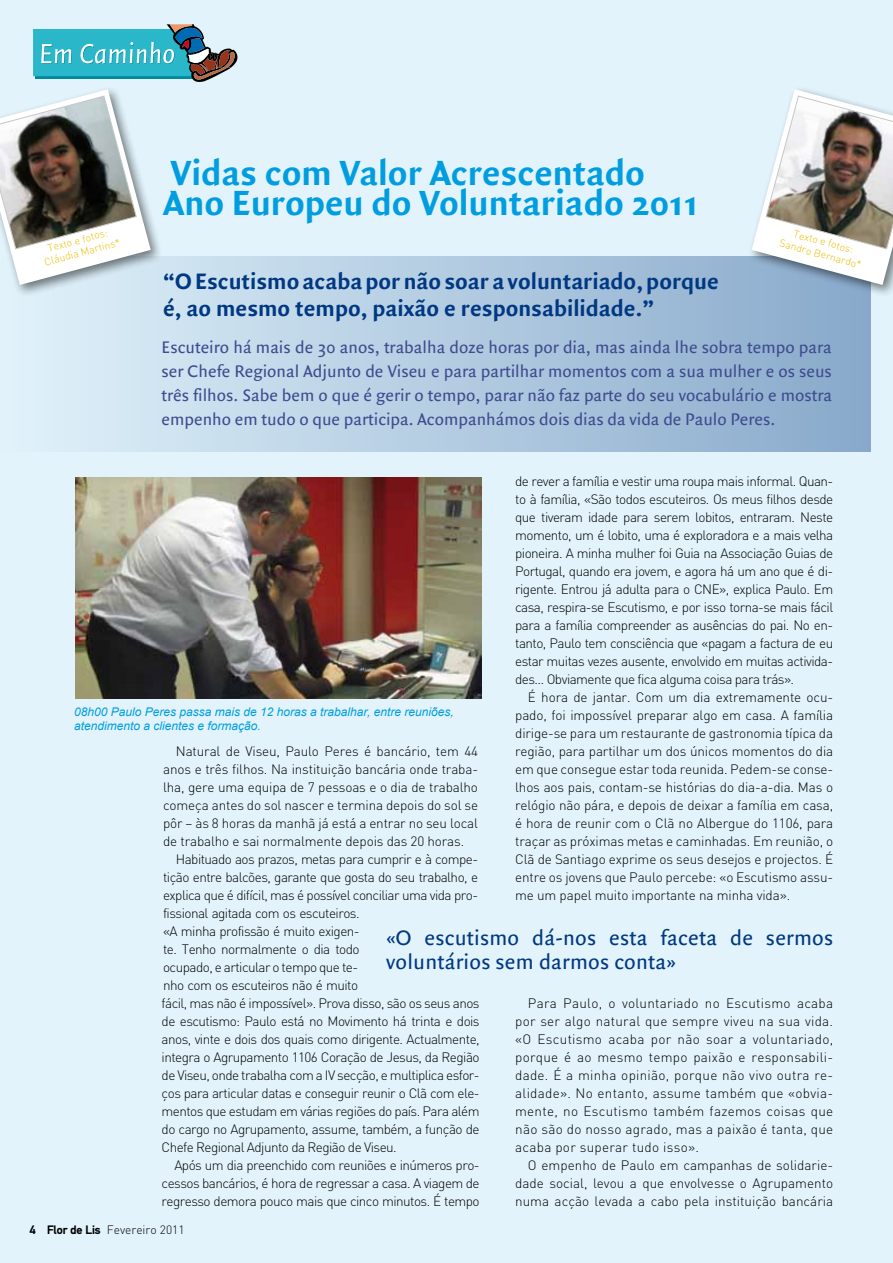
<style>
.page{position:relative;width:893px;height:1263px;background:#e2f3fb}
.page>*{position:absolute;margin:0;border:0;box-sizing:border-box;transform-origin:0 0}
.t1{font:700 37.5px/30px "Quadraat Sans";color:#009ee0}
.t2{font:700 24px/27px "Quadraat Sans";color:#003882}
.t3{font:22.5px/24px "Quadraat Sans";letter-spacing:.01em;color:#003882}
.t4{font:18px/24px "Quadraat Sans";color:#3f4c8f;text-align:justify}
.t5{font:300 13.5px/18px "DIN";letter-spacing:-.04em;color:#000;text-align:justify}
.t6{font:italic 12px/14.4px "Arial";color:#009ee0}
.t7{font:300 12px "DIN";color:#000}
.t8{font:300 10.5px/12.6px "DIN";color:#ebbd00;text-align:center}
.s1{font-weight:700}
</style>
<div class="page">
<div style="left:0;top:256px;width:870px;height:195px;background:linear-gradient(to right,#e1f2fa,#89a9cb)"></div>
<svg style="left:33px;top:24px;width:204px;height:58px"></svg>
<div style="left:0;top:84px;width:162px;height:213px;background:#000;opacity:.5"></div>
<svg style="left:0;top:89px;width:151px;height:196px"></svg>
<div style="left:746px;top:84px;width:147px;height:213px;background:#000;opacity:.5"></div>
<img style="left:752px;top:89px;width:141px;height:196px">
<img style="left:76px;top:477px;width:405px;height:222px">
<h1 class="t1" style="left:163px;top:159px;width:537px">Vidas com Valor Acrescentado<br>Ano Europeu do Voluntariado 2011</h1>
<p class="t8" style="left:40px;top:244px;width:79px;rotate:-15deg">Texto e fotos:<br>Cláudia Martins*</p>
<p class="t8" style="left:785px;top:224px;width:86px;rotate:15deg">Texto e fotos:<br>Sandro Bernardo*</p>
<h2 class="t2" style="left:163px;top:269px;width:557px">“O Escutismo acaba por não soar a voluntariado, porque é, ao mesmo tempo, paixão e responsabilidade.”</h2>
<p class="t4" style="left:162px;top:335px;width:672px">Escuteiro há mais de 30 anos, trabalha doze horas por dia, mas ainda lhe sobra tempo para ser Chefe Regional Adjunto de Viseu e para partilhar momentos com a sua mulher e os seus três filhos. Sabe bem o que é gerir o tempo, parar não faz parte do seu vocabulário e mostra empenho em tudo o que participa. Acompanhámos dois dias da vida de Paulo Peres.</p>
<p class="t5" style="left:515px;top:472px;width:320px">de rever a família e vestir uma roupa mais informal. Quan&shy;to à família, «São todos escuteiros. Os meus filhos desde que tiveram idade para serem lobitos, entraram. Neste momento, um é lobito, uma é exploradora e a mais velha pioneira. A minha mulher foi Guia na Associação Guias de Portugal, quando era jovem, e agora há um ano que é di&shy;rigente. Entrou já adulta para o CNE», explica Paulo. Em casa, respira-se Escutismo, e por isso torna-se mais fácil para a família compreender as ausências do pai. No en&shy;tanto, Paulo tem consciência que «pagam a factura de eu estar muitas vezes ausente, envolvido em muitas activida&shy;des… Obviamente que fica alguma coisa para trás».</p>
<p class="t5" style="left:515px;top:688px;width:320px;text-indent:13px">É hora de jantar. Com um dia extremamente ocu&shy;pado, foi impossível preparar algo em casa. A família dirige-se para um restaurante de gastronomia típica da região, para partilhar um dos únicos momentos do dia em que consegue estar toda reunida. Pedem-se conse&shy;lhos aos pais, contam-se histórias do dia-a-dia. Mas o relógio não pára, e depois de deixar a família em casa, é hora de reunir com o Clã no Albergue do 1106, para traçar as próximas metas e caminhadas. Em reunião, o Clã de Santiago exprime os seus desejos e projectos. É entre os jovens que Paulo percebe: «o Escutismo assu&shy;me um papel muito importante na minha vida».</p>
<p class="t6" style="left:74px;top:704px;width:381px">08h00 Paulo Peres passa mais de 12 horas a trabalhar, entre reuniões, atendimento a clientes e formação.</p>
<p class="t5" style="left:163px;top:742px;width:317px;text-indent:13px">Natural de Viseu, Paulo Peres é bancário, tem 44 anos e três filhos. Na instituição bancária onde traba&shy;lha, gere uma equipa de 7 pessoas e o dia de trabalho começa antes do sol nascer e termina depois do sol se pôr – às 8 horas da manhã já está a entrar no seu local de trabalho e sai normalmente depois das 20 horas.</p>
<p class="t5" style="left:162px;top:850px;width:320px;text-align:left;text-indent:14px">Habituado aos prazos, metas para cumprir e à compe&shy;tição entre balcões, garante que gosta do seu trabalho, e explica que é difícil, mas é possível conciliar uma vida pro&shy;fissional agitada com os escuteiros.<br>«A minha profissão é muito exigen-<br>te. Tenho normalmente o dia todo<br>ocupado, e articular o tempo que te-<br>nho com os escuteiros não é muito<br>fácil, mas não é impossível». Prova disso, são os seus anos de escutismo: Paulo está no Movimento há trinta e dois anos, vinte e dois dos quais como dirigente. Actualmente, integra o Agrupamento 1106 Coração de Jesus, da Região de Viseu, onde trabalha com a IV secção, e multiplica esfor&shy;ços para articular datas e conseguir reunir o Clã com ele&shy;mentos que estudam em várias regiões do país. Para além do cargo no Agrupamento, assume, também, a função de Chefe Regional Adjunto da Região de Viseu.</p>
<p class="t5" style="left:162px;top:1156px;width:320px;text-indent:13px">Após um dia preenchido com reuniões e inúmeros pro&shy;cessos bancários, é hora de regressar a casa. A viagem de regresso demora pouco mais que cinco minutos. É tempo</p>
<h3 class="t3" style="left:386px;top:926px;width:449px">«O escutismo dá-nos esta faceta de sermos voluntários sem darmos conta»</h3>
<p class="t5" style="left:515px;top:993px;width:320px;text-indent:13px">Para Paulo, o voluntariado no Escutismo acaba por ser algo natural que sempre viveu na sua vida. «O Escutismo acaba por não soar a voluntariado, porque é ao mesmo tempo paixão e responsabili&shy;dade. É a minha opinião, porque não vivo outra re&shy;alidade». No entanto, assume também que «obvia&shy;mente, no Escutismo também fazemos coisas que não são do nosso agrado, mas a paixão é tanta, que acaba por superar tudo isso».</p>
<p class="t5" style="left:515px;top:1155px;width:320px;text-indent:13px">O empenho de Paulo em campanhas de solidarie&shy;dade social, levou a que envolvesse o Agrupamento numa acção levada a cabo pela instituição bancária</p>
<p class="t7" style="left:30px;top:1222px;width:156px"><span class="s1">4 Flor de Lis</span> Fevereiro 2011</p>
</div>
